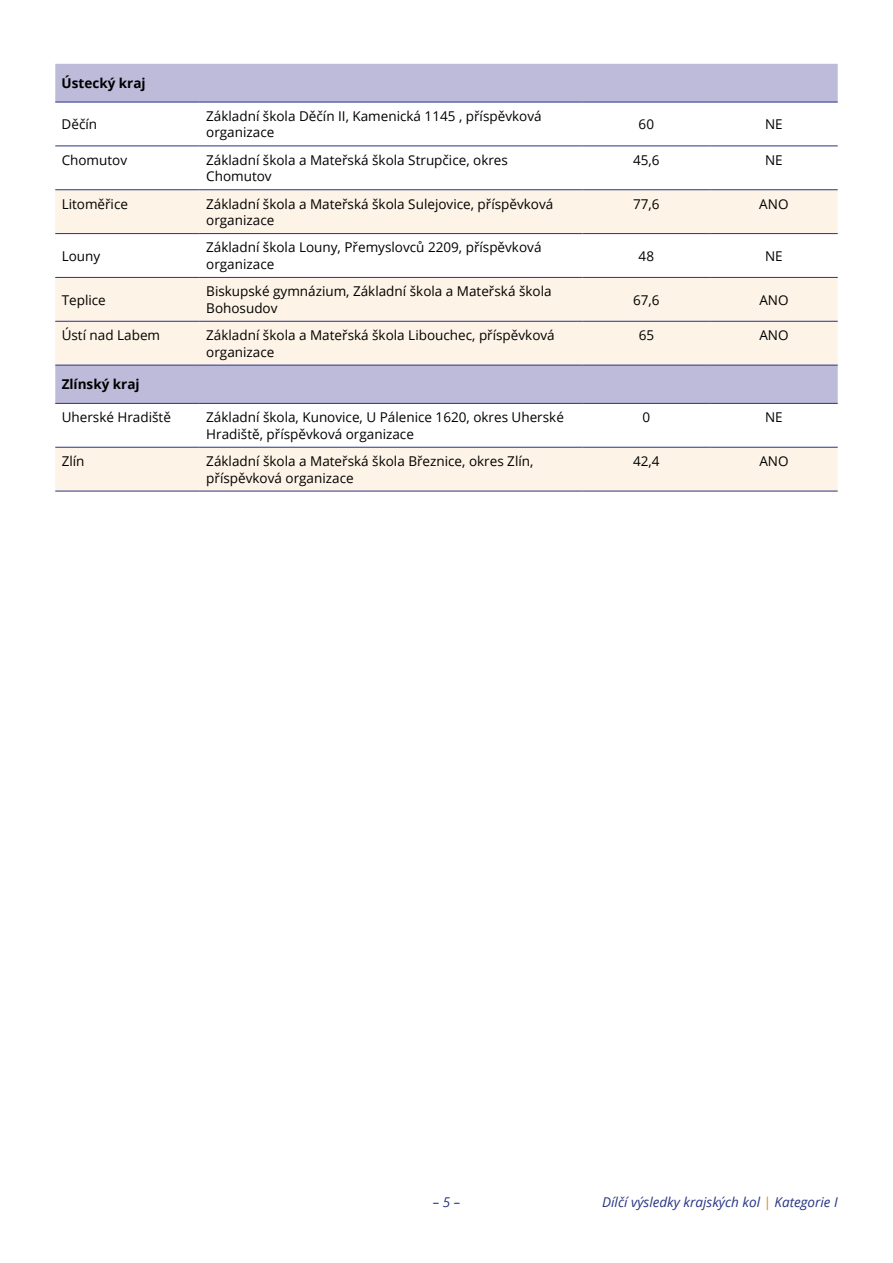
<style>
.page{position:relative;width:893px;height:1263px;background:#fff}
.page>*{position:absolute;margin:0;border:0;box-sizing:border-box;transform-origin:0 0}
.t1{font:13.5px/16.5px "Open Sans";color:#000}
.t2{font:italic 13.5px "Open Sans";color:#283583}
.t3{font:700 13.5px "Open Sans";color:#000}
.s1{color:#e88300}
</style>
<div class="page">
<svg style="left:55px;top:64px;width:783px;height:82px"></svg>
<svg style="left:55px;top:190px;width:783px;height:301px;fill:#fdf3e6"></svg>
<hr style="left:55px;top:146px;width:145px;height:1px;background:#283583">
<hr style="left:200px;top:146px;width:383px;height:1px;background:#283583">
<hr style="left:583px;top:146px;width:127px;height:1px;background:#283583">
<hr style="left:710px;top:146px;width:128px;height:1px;background:#283583">
<hr style="left:55px;top:102px;width:145px;height:1px;background:#283583">
<hr style="left:200px;top:102px;width:383px;height:1px;background:#283583">
<hr style="left:583px;top:102px;width:127px;height:1px;background:#283583">
<hr style="left:710px;top:102px;width:128px;height:1px;background:#283583">
<hr style="left:55px;top:403px;width:145px;height:1px;background:#283583">
<hr style="left:200px;top:403px;width:383px;height:1px;background:#283583">
<hr style="left:583px;top:403px;width:127px;height:1px;background:#283583">
<hr style="left:710px;top:403px;width:128px;height:1px;background:#283583">
<hr style="left:55px;top:189px;width:145px;height:1px;background:#283583">
<hr style="left:200px;top:189px;width:383px;height:1px;background:#283583">
<hr style="left:583px;top:189px;width:127px;height:1px;background:#283583">
<hr style="left:710px;top:189px;width:128px;height:1px;background:#283583">
<hr style="left:55px;top:233px;width:145px;height:1px;background:#283583">
<hr style="left:200px;top:233px;width:383px;height:1px;background:#283583">
<hr style="left:583px;top:233px;width:127px;height:1px;background:#283583">
<hr style="left:710px;top:233px;width:128px;height:1px;background:#283583">
<hr style="left:55px;top:277px;width:145px;height:1px;background:#283583">
<hr style="left:200px;top:277px;width:383px;height:1px;background:#283583">
<hr style="left:583px;top:277px;width:127px;height:1px;background:#283583">
<hr style="left:710px;top:277px;width:128px;height:1px;background:#283583">
<hr style="left:55px;top:321px;width:145px;height:1px;background:#283583">
<hr style="left:200px;top:321px;width:383px;height:1px;background:#283583">
<hr style="left:583px;top:321px;width:127px;height:1px;background:#283583">
<hr style="left:710px;top:321px;width:128px;height:1px;background:#283583">
<hr style="left:55px;top:365px;width:145px;height:1px;background:#283583">
<hr style="left:200px;top:365px;width:383px;height:1px;background:#283583">
<hr style="left:583px;top:365px;width:127px;height:1px;background:#283583">
<hr style="left:710px;top:365px;width:128px;height:1px;background:#283583">
<hr style="left:55px;top:447px;width:145px;height:1px;background:#283583">
<hr style="left:200px;top:447px;width:383px;height:1px;background:#283583">
<hr style="left:583px;top:447px;width:127px;height:1px;background:#283583">
<hr style="left:710px;top:447px;width:128px;height:1px;background:#283583">
<hr style="left:55px;top:491px;width:145px;height:1px;background:#283583">
<hr style="left:200px;top:491px;width:383px;height:1px;background:#283583">
<hr style="left:583px;top:491px;width:127px;height:1px;background:#283583">
<hr style="left:710px;top:491px;width:128px;height:1px;background:#283583">
<p class="t3" style="left:62px;top:74px;width:86px">Ústecký kraj</p>
<p class="t1" style="left:62px;top:116px;width:37px">Děčín</p>
<p class="t1" style="left:206px;top:107px;width:337px">Základní škola Děčín II, Kamenická 1145 , příspěvková organizace</p>
<p class="t1" style="left:639px;top:116px;width:17px">60</p>
<p class="t1" style="left:765px;top:116px;width:19px">NE</p>
<p class="t1" style="left:62px;top:151px;width:67px">Chomutov</p>
<p class="t1" style="left:206px;top:151px;width:303px">Základní škola a Mateřská škola Strupčice, okres<br>Chomutov</p>
<p class="t1" style="left:633px;top:151px;width:28px">45,6</p>
<p class="t1" style="left:765px;top:151px;width:19px">NE</p>
<p class="t1" style="left:62px;top:195px;width:68px">Litoměřice</p>
<p class="t1" style="left:206px;top:195px;width:349px">Základní škola a Mateřská škola Sulejovice, příspěvková organizace</p>
<p class="t1" style="left:633px;top:195px;width:28px">77,6</p>
<p class="t1" style="left:759px;top:195px;width:31px">ANO</p>
<p class="t1" style="left:62px;top:247px;width:40px">Louny</p>
<p class="t1" style="left:206px;top:239px;width:337px">Základní škola Louny, Přemyslovců 2209, příspěvková organizace</p>
<p class="t1" style="left:639px;top:247px;width:17px">48</p>
<p class="t1" style="left:765px;top:247px;width:19px">NE</p>
<p class="t1" style="left:62px;top:291px;width:46px">Teplice</p>
<p class="t1" style="left:206px;top:283px;width:347px">Biskupské gymnázium, Základní škola a Mateřská škola<br>Bohosudov</p>
<p class="t1" style="left:633px;top:291px;width:28px">67,6</p>
<p class="t1" style="left:759px;top:291px;width:31px">ANO</p>
<p class="t1" style="left:62px;top:327px;width:100px">Ústí nad Labem</p>
<p class="t1" style="left:206px;top:327px;width:350px">Základní škola a Mateřská škola Libouchec, příspěvková organizace</p>
<p class="t1" style="left:639px;top:327px;width:17px">65</p>
<p class="t1" style="left:759px;top:327px;width:31px">ANO</p>
<p class="t3" style="left:62px;top:375px;width:79px">Zlínský kraj</p>
<p class="t1" style="left:62px;top:409px;width:111px">Uherské Hradiště</p>
<p class="t1" style="left:206px;top:409px;width:359px">Základní škola, Kunovice, U Pálenice 1620, okres Uherské<br>Hradiště, příspěvková organizace</p>
<p class="t1" style="left:642px;top:409px;width:9px">0</p>
<p class="t1" style="left:765px;top:409px;width:19px">NE</p>
<p class="t1" style="left:62px;top:453px;width:24px">Zlín</p>
<p class="t1" style="left:206px;top:453px;width:329px">Základní škola a Mateřská škola Březnice, okres Zlín, příspěvková organizace</p>
<p class="t1" style="left:633px;top:453px;width:28px">42,4</p>
<p class="t1" style="left:759px;top:453px;width:31px">ANO</p>
<p class="t2" style="left:433px;top:1193px;width:29px">– 5 –</p>
<p class="t2" style="left:602px;top:1193px;width:237px">Dílčí výsledky krajských kol <span class="s1">|</span> Kategorie I</p>
</div>
